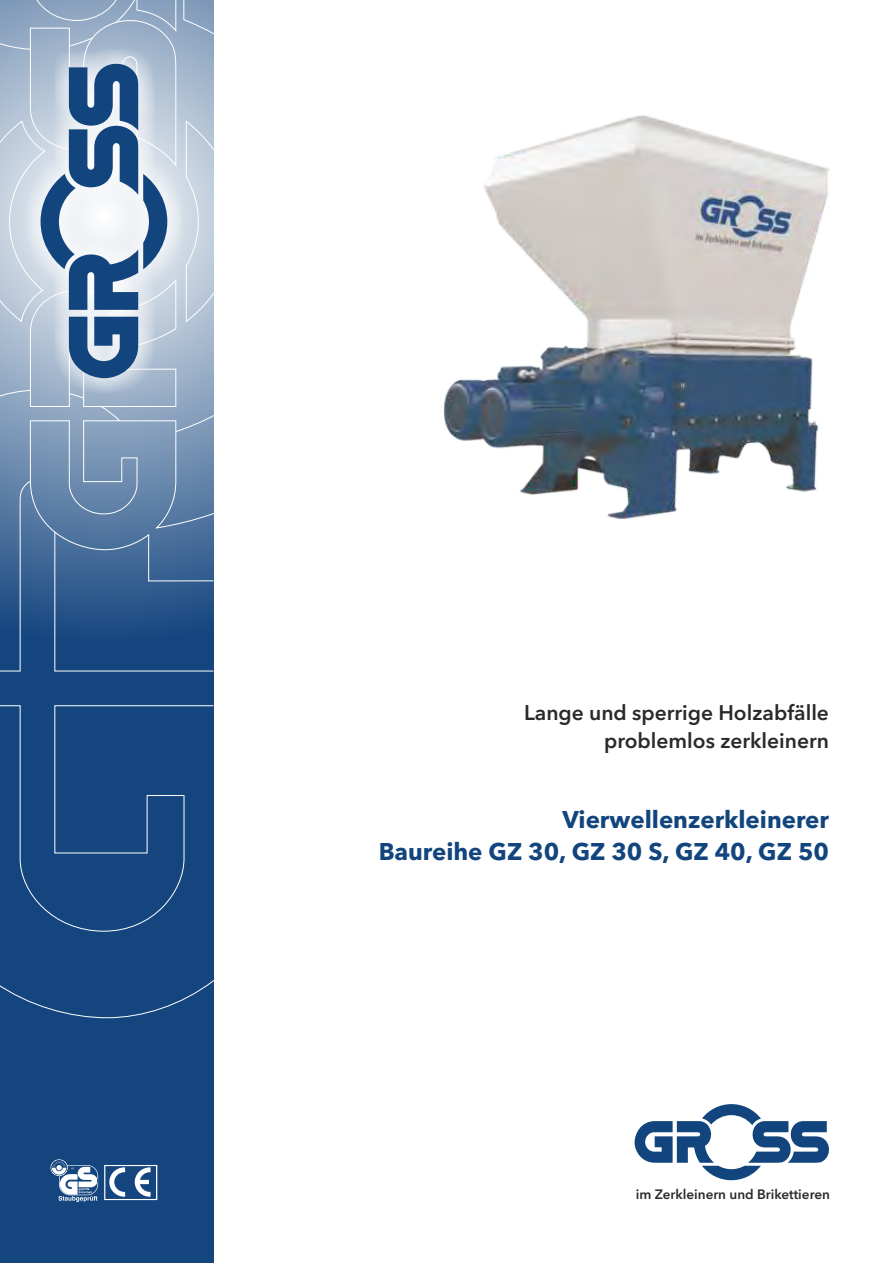
<style>
.page{position:relative;width:893px;height:1263px;background:#fff}
.page>*{position:absolute;margin:0;border:0;box-sizing:border-box;transform-origin:0 0}
.t1{font:700 24px/31.8px "Avenir Next LT Pro";color:#12457d;text-align:right}
.t2{font:600 21px/27.6px "Avenir Next LT Pro";color:#2b2929;text-align:right}
.t3{font:600 13.5px "Avenir Next LT Pro";color:#2b2929}
</style>
<div class="page">
<img style="left:443px;top:115px;width:387px;height:404px">
<svg style="left:635px;top:1104px;width:194px;height:76px"></svg>
<div style="left:0;top:0;width:213px;height:1263px;background:#14457e"></div>
<svg style="left:104px;top:1165px;width:53px;height:35px"></svg>
<svg style="left:51px;top:1159px;width:47px;height:43px"></svg>
<svg style="left:0;top:533px;width:214px;height:485px"></svg>
<svg style="left:0;top:0;width:214px;height:533px"></svg>
<div style="left:25px;top:48px;width:158px;height:347px;background:#fff;opacity:.98"></div>
<svg style="left:41px;top:57px;width:126px;height:321px"></svg>
<p class="t2" style="left:524px;top:701px;width:306px">Lange und sperrige Holzabfälle problemlos zerkleinern</p>
<p class="t1" style="left:379px;top:806px;width:452px">Vierwellenzerkleinerer<br>Baureihe GZ 30, GZ 30 S, GZ 40, GZ 50</p>
<p class="t3" style="left:636px;top:1189px;width:196px">im Zerkleinern und Brikettieren</p>
</div>
